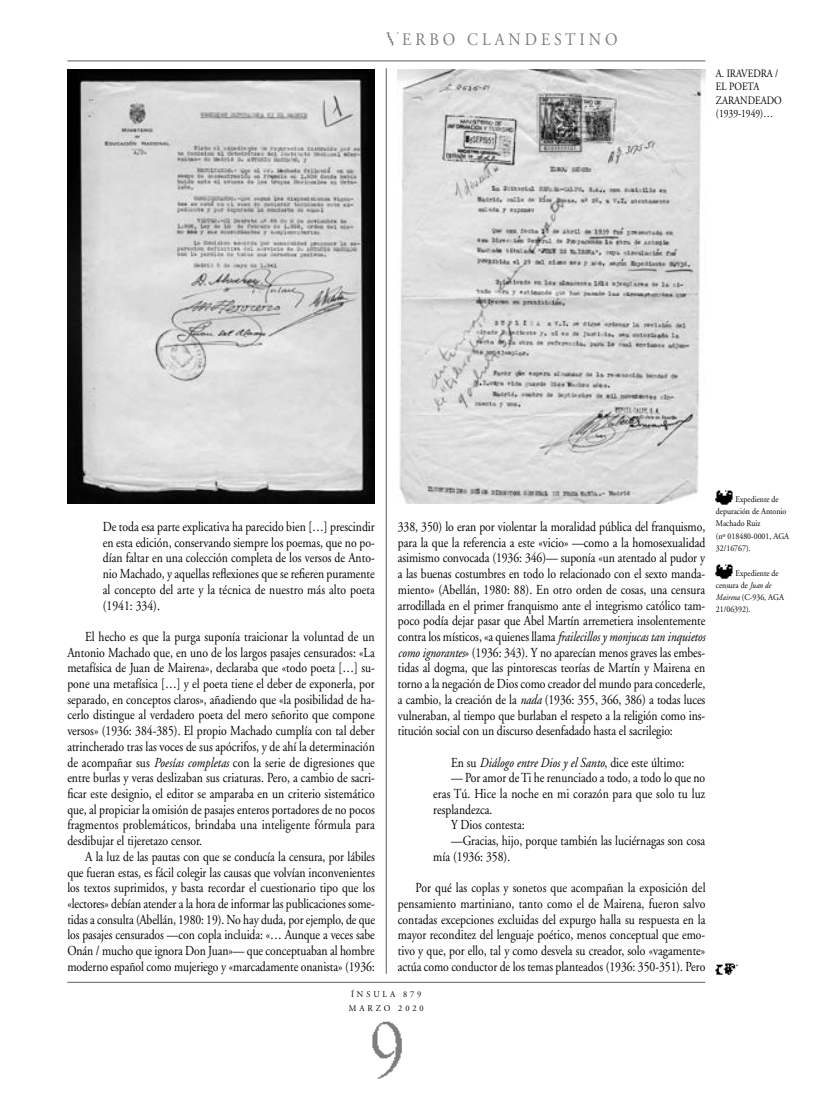
<style>
.page{position:relative;width:840px;height:1120px;background:#fff}
.page>*{position:absolute;margin:0;border:0;box-sizing:border-box;transform-origin:0 0}
.t1{font:17.5px "Adobe Garamond";color:#7d7d7d;scale:.9 1}
.t2{font:13.75px/15.8px "Adobe Garamond";color:#000;text-align:justify;scale:.85 1}
.t3{font:italic 13.75px "Adobe Garamond";color:#000;scale:.85 1}
.t4{font:11.25px/13.5px "Adobe Garamond";color:#000;scale:.85 1}
.t5{font:8.75px/12.2px "Adobe Garamond";color:#000;scale:.9 1}
.t6{font:8.75px/13.8px "Adobe Garamond";letter-spacing:.35em;color:#000;scale:.95 1}
.s1{font-style:italic}
.s2{font-style:normal}
</style>
<div class="page">
<hr style="left:386px;top:68px;width:1px;height:906px;background:#7d7d7d">
<hr style="left:67px;top:60px;width:638px;height:1px;background:#7d7d7d">
<hr style="left:67px;top:981px;width:638px;height:2px;background:#7d7d7d">
<img style="left:715px;top:963px;width:23px;height:12px">
<img style="left:386px;top:32px;width:13px;height:14px">
<img style="left:372px;top:1021px;width:30px;height:58px">
<img style="left:67px;top:69px;width:308px;height:434px">
<img style="left:398px;top:69px;width:307px;height:434px">
<img style="left:716px;top:490px;width:17px;height:15px">
<img style="left:716px;top:564px;width:17px;height:15px">
<p class="t1" style="left:402px;top:30px;width:241px">E R B O C L A N D E S T I N O</p>
<p class="t4" style="left:716px;top:67px;width:79px">A. IRAVEDRA /<br>EL POETA<br>ZARANDEADO (1939-1949)…</p>
<p class="t2" style="left:103px;top:519px;width:322px">De toda esa parte explicativa ha parecido bien […] prescindir en esta edición, conservando siempre los poemas, que no po&shy;dían faltar en una colección completa de los versos de Anto&shy;nio Machado, y aquellas reflexiones que se refieren puramente al concepto del arte y la técnica de nuestro más alto poeta (1941: 334).</p>
<p class="t2" style="left:67px;top:629px;width:363px;text-indent:18px">El hecho es que la purga suponía traicionar la voluntad de un Antonio Machado que, en uno de los largos pasajes censurados: «La metafísica de Juan de Mairena», declaraba que «todo poeta […] su&shy;pone una metafísica […] y el poeta tiene el deber de exponerla, por separado, en conceptos claros», añadiendo que «la posibilidad de ha&shy;cerlo distingue al verdadero poeta del mero señorito que compone versos» (1936: 384-385). El propio Machado cumplía con tal deber atrincherado tras las voces de sus apócrifos, y de ahí la determinación de acompañar sus <span class="s1">Poesías completas</span> con la serie de digresiones que entre burlas y veras deslizaban sus criaturas. Pero, a cambio de sacri&shy;ficar este designio, el editor se amparaba en un criterio sistemático que, al propiciar la omisión de pasajes enteros portadores de no pocos fragmentos problemáticos, brindaba una inteligente fórmula para desdibujar el tijeretazo censor.</p>
<p class="t2" style="left:67px;top:849px;width:363px;text-indent:18px">A la luz de las pautas con que se conducía la censura, por lábiles que fueran estas, es fácil colegir las causas que volvían inconvenientes los textos suprimidos, y basta recordar el cuestionario tipo que los «lectores» debían atender a la hora de informar las publicaciones some&shy;tidas a consulta (Abellán, 1980: 19). No hay duda, por ejemplo, de que los pasajes censurados —con copla incluida: «… Aunque a veces sabe Onán / mucho que ignora Don Juan»— que conceptuaban al hombre moderno español como mujeriego y «marcadamente onanista» (1936:</p>
<p class="t2" style="left:398px;top:519px;width:363px">338, 350) lo eran por violentar la moralidad pública del franquismo, para la que la referencia a este «vicio» —como a la homosexualidad asimismo convocada (1936: 346)— suponía «un atentado al pudor y a las buenas costumbres en todo lo relacionado con el sexto manda&shy;miento» (Abellán, 1980: 88). En otro orden de cosas, una censura arrodillada en el primer franquismo ante el integrismo católico tam&shy;poco podía dejar pasar que Abel Martín arremetiera insolentemente contra los místicos, «a quienes llama <span class="s1">frailecillos y monjucas tan inquietos como ignorantes</span>» (1936: 343). Y no aparecían menos graves las embes&shy;tidas al dogma, que las pintorescas teorías de Martín y Mairena en torno a la negación de Dios como creador del mundo para concederle, a cambio, la creación de la <span class="s1">nada</span> (1936: 355, 366, 386) a todas luces vulneraban, al tiempo que burlaban el respeto a la religión como ins&shy;titución social con un discurso desenfadado hasta el sacrilegio:</p>
<p class="t3" style="left:451px;top:755px;width:276px"><span class="s2">En su</span> Diálogo entre Dios y el Santo<span class="s2">, dice este último:</span></p>
<p class="t2" style="left:451px;top:770px;width:301px">— Por amor de Ti he renunciado a todo, a todo lo que no</p>
<p class="t2" style="left:433px;top:786px;width:321px">eras Tú. Hice la noche en mi corazón para que solo tu luz</p>
<p class="t2" style="left:433px;top:802px;width:71px">resplandezca.</p>
<p class="t2" style="left:451px;top:817px;width:88px">Y Dios contesta:</p>
<p class="t2" style="left:451px;top:833px;width:301px">—Gracias, hijo, porque también las luciérnagas son cosa</p>
<p class="t2" style="left:433px;top:849px;width:92px">mía (1936: 358).</p>
<p class="t2" style="left:398px;top:880px;width:363px;text-indent:18px">Por qué las coplas y sonetos que acompañan la exposición del pensamiento martiniano, tanto como el de Mairena, fueron salvo contadas excepciones excluidas del expurgo halla su respuesta en la mayor reconditez del lenguaje poético, menos conceptual que emo&shy;tivo y que, por ello, tal y como desvela su creador, solo «vagamente» actúa como conductor de los temas planteados (1936: 350-351). Pero</p>
<p class="t6" style="left:349px;top:987px;width:80px">ÍNSULA 879<br>MARZO 2020</p>
<p class="t5" style="left:716px;top:493px;width:83px;text-indent:20px">Expediente de depuración de Antonio<br>Machado Ruiz<br>(nº 018480-0001, AGA<br>32/16767).</p>
<p class="t5" style="left:716px;top:567px;width:77px;text-indent:20px">Expediente de censura de <span class="s1">Juan de<br>Mairena</span> (C-936, AGA<br>21/06392).</p>
</div>
